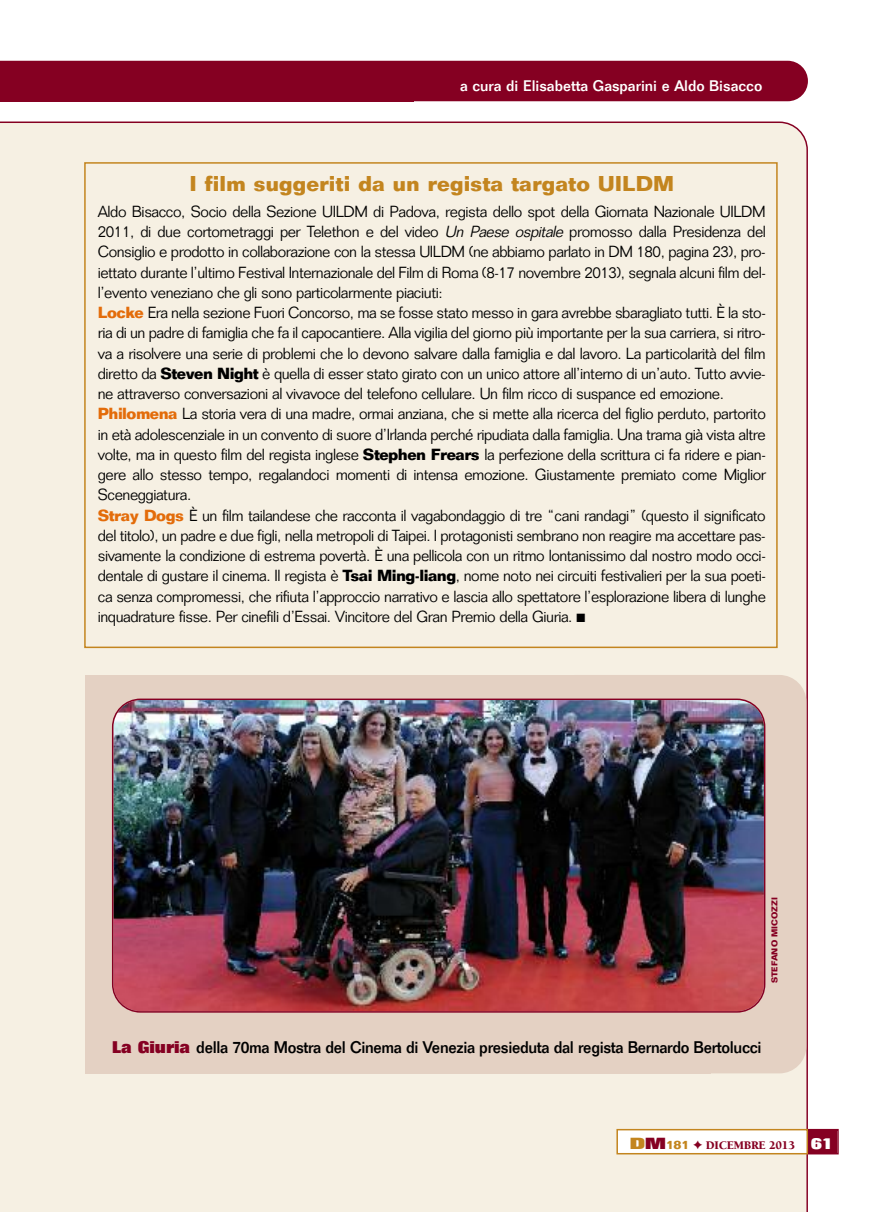
<style>
.page{position:relative;width:893px;height:1212px;background:#fff}
.page>*{position:absolute;margin:0;border:0;box-sizing:border-box;transform-origin:0 0}
.t1{font:700 21px "Folio";color:#c3851f}
.t2{font:500 16.5px "Folio";letter-spacing:-.02em;color:#000;scale:.95 1}
.t3{font:300 15.75px/20.2px "Folio";letter-spacing:-.03em;color:#000}
.t4{font:800 15.75px "Folio";color:#fff}
.t5{font:500 15px "Folio";color:#fff}
.t6{font:900 12px "Berkeley";letter-spacing:-.015em;color:#850022}
.t7{font:700 8.25px "Folio";color:#850022}
.s1{font-style:italic}
.s2{font-weight:700;color:#e36c0a}
.s3{font-weight:700}
.s4{font-weight:800;color:#850022}
.s5{font-family:"Folio";font-weight:800;font-size:15.75px;color:#c3851f}
.s6{font-family:"Folio";font-weight:800;font-size:15.75px}
.s7{font-family:"Folio";font-weight:700;color:#c3851f}
</style>
<div class="page">
<div style="left:0;top:121px;width:808px;height:1091px;background:#f6f0e3"></div>
<div style="left:549px;top:675px;width:257px;height:398px;background:#e4d1c3;border-radius:27px"></div>
<div style="left:85px;top:675px;width:625px;height:398px;background:#e4d1c3"></div>
<div style="left:414px;top:61px;width:394px;height:40px;background:#850022"></div>
<div style="left:0;top:61px;width:414px;height:40px;background:#850022"></div>
<div style="left:618px;top:1130px;width:188px;height:23px;background:#fff"></div>
<div style="left:616px;top:1129px;width:192px;height:25px;border:2px solid #c3851f"></div>
<img style="left:112px;top:698px;width:653px;height:315px">
<div style="left:809px;top:1130px;width:28px;height:23px;background:#850022"></div>
<div style="left:808px;top:1129px;width:31px;height:25px;border:2px solid #850022"></div>
<div style="left:84px;top:162px;width:694px;height:486px;border:2px solid #c3851f"></div>
<p class="t5" style="left:460px;top:81px;width:304px">a cura di Elisabetta Gasparini e Aldo Bisacco</p>
<p class="t5" style="left:680px;top:81px;width:86px">di Xxxxx Xxxx</p>
<p class="t1" style="left:190px;top:176px;width:486px">I film suggeriti da un regista targato UILDM</p>
<p class="t3" style="left:98px;top:203px;width:670px">Aldo Bisacco, Socio della Sezione UILDM di Padova, regista dello spot della Giornata Nazionale UILDM 2011, di due cortometraggi per Telethon e del video <span class="s1">Un Paese ospitale</span> promosso dalla Presidenza del Consiglio e prodotto in collaborazione con la stessa UILDM (ne abbiamo parlato in DM 180, pagina 23), pro&shy;iettato durante l’ultimo Festival Internazionale del Film di Roma (8-17 novembre 2013), segnala alcuni film del&shy;l’evento veneziano che gli sono particolarmente piaciuti:<br><span class="s2">Locke</span> Era nella sezione Fuori Concorso, ma se fosse stato messo in gara avrebbe sbaragliato tutti. È la sto&shy;ria di un padre di famiglia che fa il capocantiere. Alla vigilia del giorno più importante per la sua carriera, si ritro&shy;va a risolvere una serie di problemi che lo devono salvare dalla famiglia e dal lavoro. La particolarità del film diretto da <span class="s3">Steven Night</span> è quella di esser stato girato con un unico attore all’interno di un’auto. Tutto avvie&shy;ne attraverso conversazioni al vivavoce del telefono cellulare. Un film ricco di suspance ed emozione.<br><span class="s2">Philomena</span> La storia vera di una madre, ormai anziana, che si mette alla ricerca del figlio perduto, partorito in età adolescenziale in un convento di suore d’Irlanda perché ripudiata dalla famiglia. Una trama già vista altre volte, ma in questo film del regista inglese <span class="s3">Stephen Frears</span> la perfezione della scrittura ci fa ridere e pian&shy;gere allo stesso tempo, regalandoci momenti di intensa emozione. Giustamente premiato come Miglior Sceneggiatura.<br><span class="s2">Stray Dogs</span> È un film tailandese che racconta il vagabondaggio di tre “cani randagi” (questo il significato del titolo), un padre e due figli, nella metropoli di Taipei. I protagonisti sembrano non reagire ma accettare pas&shy;sivamente la condizione di estrema povertà. È una pellicola con un ritmo lontanissimo dal nostro modo occi&shy;dentale di gustare il cinema. Il regista è <span class="s3">Tsai Ming-liang</span>, nome noto nei circuiti festivalieri per la sua poeti&shy;ca senza compromessi, che rifiuta l’approccio narrativo e lascia allo spettatore l’esplorazione libera di lunghe inquadrature fisse. Per cinefili d’Essai. Vincitore del Gran Premio della Giuria. ■</p>
<p class="t7" style="left:772px;top:983px;width:87px;rotate:-90deg">STEFANO MICOZZI</p>
<p class="t2" style="left:112px;top:1041px;width:685px"><span class="s4">La Giuria</span> della 70ma Mostra del Cinema di Venezia presieduta dal regista Bernardo Bertolucci</p>
<p class="t6" style="left:629px;top:1140px;width:167px"><span class="s5">D</span><span class="s6">M</span><span class="s7">181</span> ✦ DICEMBRE 2013</p>
<p class="t4" style="left:811px;top:1137px;width:24px">61</p>
</div>
